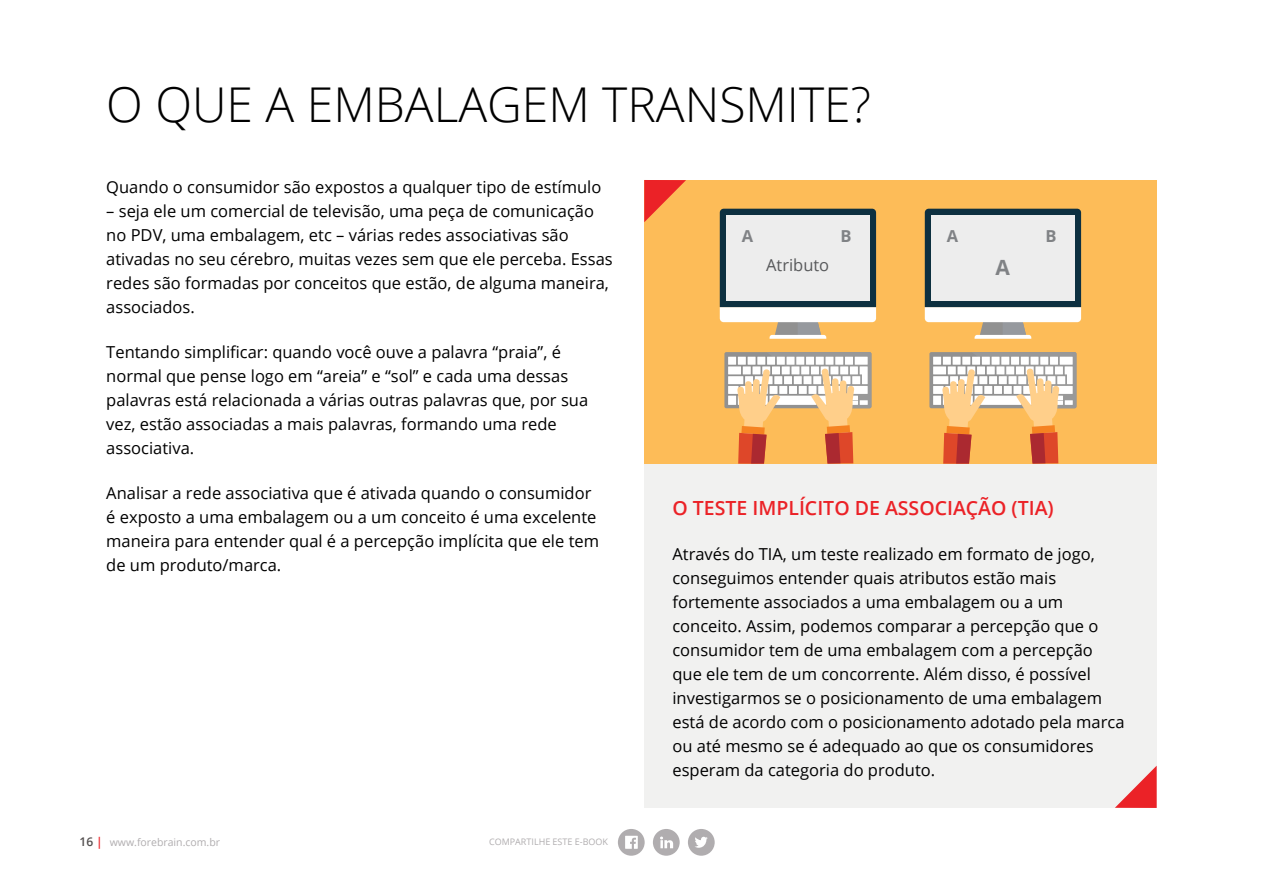
<style>
.page{position:relative;width:1263px;height:893px;background:#fff}
.page>*{position:absolute;margin:0;border:0;box-sizing:border-box;transform-origin:0 0}
.t1{font:300 48px "Open Sans";color:#000}
.t2{font:700 21px "Open Sans";color:#808285}
.t3{font:600 19.5px "Open Sans";color:#eb2227}
.t4{font:16.5px/24px "Open Sans";color:#000}
.t5{font:16.5px "Open Sans";color:#58595b}
.t6{font:700 16.5px "Open Sans";color:#808285}
.t7{font:10.5px "Open Sans";color:#b0adaf}
.t8{font:9px "Open Sans";color:#b0adaf}
.s1{font-weight:600;font-size:12px;color:#534f4f}
.s2{font-weight:600;font-size:12px;color:#eb2227}
</style>
<div class="page">
<svg style="left:618px;top:829px;width:27px;height:27px"></svg>
<svg style="left:653px;top:829px;width:27px;height:27px"></svg>
<svg style="left:688px;top:829px;width:27px;height:27px"></svg>
<div style="left:644px;top:464px;width:513px;height:344px;background:#f1f1f0"></div>
<div style="left:644px;top:180px;width:513px;height:284px;background:#fdbc58"></div>
<svg style="left:644px;top:180px;width:42px;height:42px"></svg>
<svg style="left:1115px;top:766px;width:42px;height:42px"></svg>
<svg style="left:925px;top:209px;width:156px;height:130px"></svg>
<div style="left:931px;top:215px;width:144px;height:86px;background:#ededed"></div>
<svg style="left:929px;top:352px;width:147px;height:56px"></svg>
<div style="left:933px;top:357px;width:8px;height:8px;background:#fff"></div>
<div style="left:933px;top:396px;width:8px;height:9px;background:#fff"></div>
<div style="left:933px;top:366px;width:13px;height:8px;background:#fff"></div>
<div style="left:933px;top:376px;width:15px;height:8px;background:#fff"></div>
<div style="left:933px;top:386px;width:10px;height:8px;background:#fff"></div>
<svg style="left:942px;top:352px;width:134px;height:112px"></svg>
<svg style="left:720px;top:209px;width:156px;height:130px"></svg>
<div style="left:726px;top:215px;width:144px;height:86px;background:#ededed"></div>
<div style="left:724px;top:352px;width:147px;height:56px;background:#919191;border-radius:2px"></div>
<div style="left:728px;top:357px;width:8px;height:8px;background:#fff"></div>
<div style="left:728px;top:396px;width:8px;height:9px;background:#fff"></div>
<div style="left:728px;top:366px;width:13px;height:8px;background:#fff"></div>
<div style="left:728px;top:376px;width:15px;height:8px;background:#fff"></div>
<div style="left:728px;top:386px;width:10px;height:8px;background:#fff"></div>
<svg style="left:737px;top:352px;width:134px;height:112px"></svg>
<h1 class="t1" style="left:106px;top:71px;width:766px">O QUE A EMBALAGEM TRAN SMITE?</h1>
<p class="t4" style="left:106px;top:174px;width:496px">Quando o consumidor são expostos a qualquer tipo de estímulo</p>
<p class="t4" style="left:106px;top:198px;width:508px">– seja ele um comercial de televisão, uma peça de comunicação no PDV, uma embalagem, etc – várias redes associativas são ativadas no seu cérebro, muitas vezes sem que ele perceba. Essas redes são formadas por conceitos que estão, de alguma maneira, associados.</p>
<p class="t4" style="left:106px;top:339px;width:483px">Tentando simplificar: quando você ouve a palavra “praia”, é normal que pense logo em “areia” e “sol” e cada uma dessas palavras está relacionada a várias outras palavras que, por sua vez, estão associadas a mais palavras, formando uma rede associativa.</p>
<p class="t4" style="left:106px;top:481px;width:494px">Analisar a rede associativa que é ativada quando o consumidor é exposto a uma embalagem ou a um conceito é uma excelente maneira para entender qual é a percepção implícita que ele tem de um produto/marca.</p>
<p class="t3" style="left:672px;top:494px;width:383px">O TESTE IMPLÍCITO DE ASSOCIAÇÃO (TIA)</p>
<p class="t6" style="left:742px;top:224px;width:13px">A</p>
<p class="t6" style="left:947px;top:224px;width:13px">A</p>
<p class="t5" style="left:766px;top:254px;width:65px">Atributo</p>
<p class="t2" style="left:995px;top:252px;width:16px">A</p>
<p class="t6" style="left:841px;top:224px;width:13px">B</p>
<p class="t6" style="left:1046px;top:224px;width:13px">B</p>
<p class="t4" style="left:672px;top:542px;width:454px">Através do TIA, um teste realizado em formato de jogo, conseguimos entender quais atributos estão mais fortemente associados a uma embalagem ou a um conceito. Assim, podemos comparar a percepção que o consumidor tem de uma embalagem com a percepção que ele tem de um concorrente. Além disso, é possível investigarmos se o posicionamento de uma embalagem está de acordo com o posicionamento adotado pela marca ou até mesmo se é adequado ao que os consumidores esperam da categoria do produto.</p>
<p class="t7" style="left:79px;top:835px;width:142px"><span class="s1">16</span> <span class="s2">|</span> www.forebrain.com.br</p>
<p class="t8" style="left:489px;top:835px;width:121px">Compartilhe este e-book</p>
</div>
